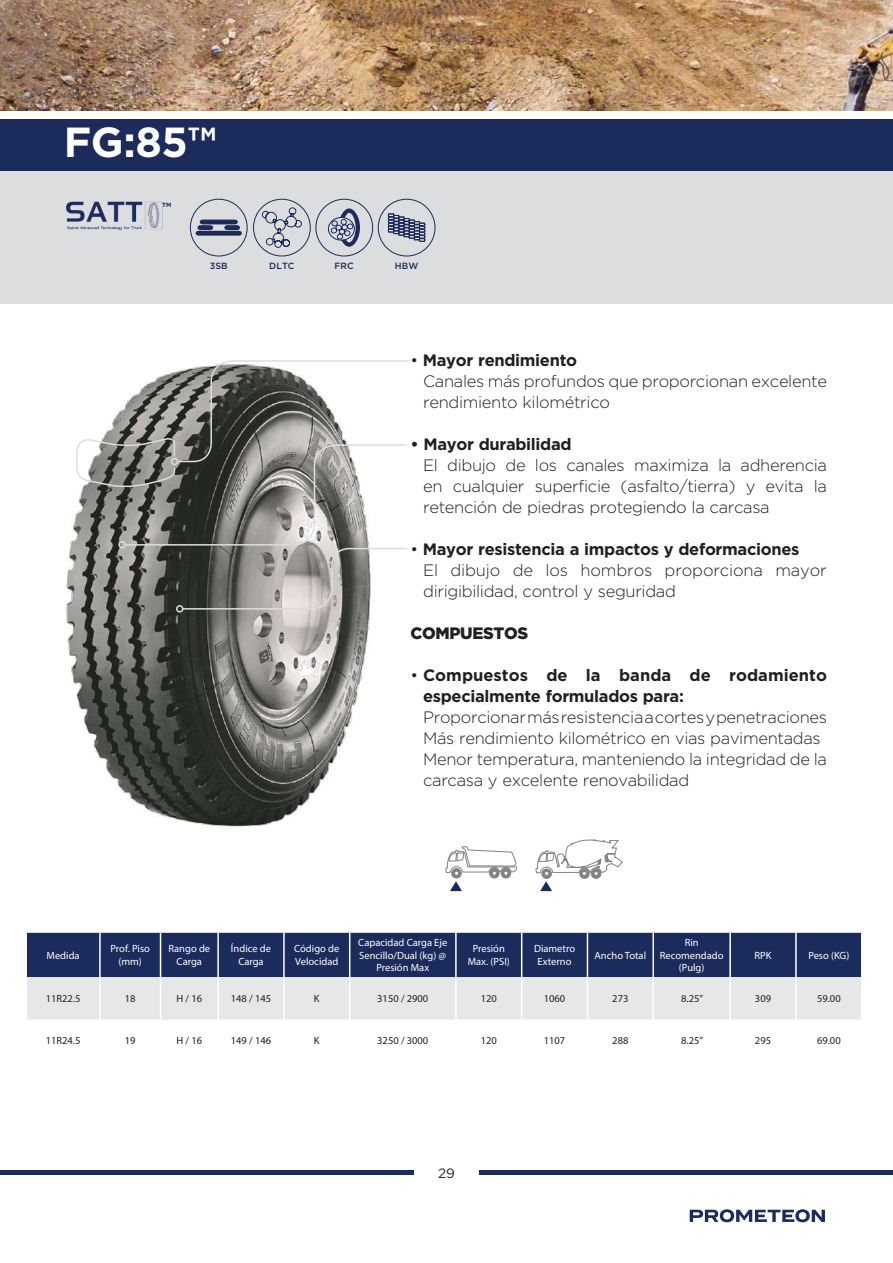
<style>
.page{position:relative;width:893px;height:1263px;background:#fff}
.page>*{position:absolute;margin:0;border:0;box-sizing:border-box;transform-origin:0 0}
.t1{font:700 42px "Gotham";color:#fff}
.t2{font:300 16.5px/21px "Gotham";letter-spacing:-.02em;color:#231f20}
.t3{font:700 16.5px/21px "Gotham";color:#231f20}
.t4{font:700 16.5px "Gotham";letter-spacing:-.02em;color:#231f20}
.t5{font:900 16.5px "Gotham";letter-spacing:-.02em;color:#231f20}
.t6{font:13.5px "Gotham";color:#231f20}
.t7{font:10.5px/12.6px "Myriad Pro";color:#fff;text-align:center}
.t8{font:10.5px "Myriad Pro";color:#231f20}
.t9{font:500 9px "Gotham";letter-spacing:.01em;color:#1a2b5c}
.t10{font:700 6px "Gotham";color:#1a2b5c}
.s1{font-weight:700}
.s2{font-weight:300}
</style>
<div class="page">
<hr style="left:0;top:487px;width:1px;height:776px;background:#e6e7e9">
<div style="left:0;top:170px;width:893px;height:134px;background:#dcdddf"></div>
<div style="left:0;top:119px;width:893px;height:51px;background:#1a2b5c"></div>
<hr style="left:0;top:1170px;width:413px;height:4px;background:#1a2b5c">
<hr style="left:479px;top:1170px;width:414px;height:4px;background:#1a2b5c">
<svg style="left:535px;top:839px;width:88px;height:52px"></svg>
<svg style="left:450px;top:881px;width:12px;height:10px"></svg>
<div style="left:452px;top:868px;width:9px;height:10px;background:#808285;border-radius:50%"></div>
<div style="left:451px;top:868px;width:11px;height:10px;border:1px solid #808285;border-radius:50%"></div>
<div style="left:490px;top:868px;width:9px;height:10px;background:#808285;border-radius:50%"></div>
<div style="left:489px;top:868px;width:10px;height:10px;border:1px solid #808285;border-radius:50%"></div>
<div style="left:501px;top:868px;width:10px;height:10px;background:#808285;border-radius:50%"></div>
<div style="left:501px;top:868px;width:10px;height:10px;border:1px solid #808285;border-radius:50%"></div>
<svg style="left:445px;top:846px;width:72px;height:29px"></svg>
<img style="left:0;top:0;width:893px;height:111px">
<svg style="left:27px;top:933px;width:834px;height:86px;background:#7d879f"></svg>
<hr style="left:99px;top:933px;width:2px;height:44px;background:#fff">
<hr style="left:160px;top:933px;width:1px;height:44px;background:#fff">
<hr style="left:217px;top:933px;width:2px;height:44px;background:#fff">
<hr style="left:283px;top:933px;width:2px;height:44px;background:#fff">
<hr style="left:349px;top:933px;width:1px;height:44px;background:#fff">
<hr style="left:455px;top:933px;width:2px;height:44px;background:#fff">
<hr style="left:521px;top:933px;width:1px;height:44px;background:#fff">
<hr style="left:587px;top:933px;width:1px;height:44px;background:#fff">
<hr style="left:652px;top:933px;width:2px;height:44px;background:#fff">
<hr style="left:729px;top:933px;width:2px;height:44px;background:#fff">
<hr style="left:795px;top:933px;width:2px;height:44px;background:#fff">
<hr style="left:99px;top:977px;width:2px;height:42px;background:#fff">
<hr style="left:160px;top:977px;width:1px;height:42px;background:#fff">
<hr style="left:217px;top:977px;width:2px;height:42px;background:#fff">
<hr style="left:283px;top:977px;width:2px;height:42px;background:#fff">
<hr style="left:349px;top:977px;width:1px;height:42px;background:#fff">
<hr style="left:455px;top:977px;width:2px;height:42px;background:#fff">
<hr style="left:521px;top:977px;width:1px;height:42px;background:#fff">
<hr style="left:587px;top:977px;width:1px;height:42px;background:#fff">
<hr style="left:652px;top:977px;width:2px;height:42px;background:#fff">
<hr style="left:729px;top:977px;width:2px;height:42px;background:#fff">
<hr style="left:795px;top:977px;width:2px;height:42px;background:#fff">
<div style="left:190px;top:199px;width:58px;height:57px;border:1px solid #1a2b5c;border-radius:50%"></div>
<svg style="left:196px;top:220px;width:46px;height:16px"></svg>
<div style="left:315px;top:199px;width:58px;height:57px;border:1px solid #1a2b5c;border-radius:50%"></div>
<div style="left:328px;top:217px;width:26px;height:23px;border:1px solid #1a2b5c;border-radius:50%"></div>
<svg style="left:331px;top:208px;width:29px;height:39px"></svg>
<div style="left:253px;top:199px;width:58px;height:57px;border:1px solid #1a2b5c;border-radius:50%"></div>
<svg style="left:262px;top:207px;width:40px;height:41px"></svg>
<div style="left:378px;top:199px;width:57px;height:57px;border:1px solid #1a2b5c;border-radius:50%"></div>
<svg style="left:388px;top:213px;width:38px;height:29px"></svg>
<img style="left:66px;top:201px;width:97px;height:29px">
<img style="left:65px;top:521px;width:306px;height:306px">
<div style="left:176px;top:605px;width:7px;height:8px;border:2px solid #dcdddf;border-radius:50%"></div>
<svg style="left:75px;top:360px;width:335px;height:250px"></svg>
<svg style="left:690px;top:1209px;width:135px;height:13px"></svg>
<h1 class="t1" style="left:64px;top:114px;width:154px">FG:85™</h1>
<p class="t10" style="left:162px;top:200px;width:11px">TM</p>
<p class="t9" style="left:210px;top:260px;width:19px">3SB</p>
<p class="t9" style="left:269px;top:260px;width:27px">DLTC</p>
<p class="t9" style="left:335px;top:260px;width:21px">FRC</p>
<p class="t9" style="left:395px;top:260px;width:25px">HBW</p>
<p class="t2" style="left:423px;top:349px;width:405px;text-indent:-13px">• <span class="s1">Mayor rendimiento<br></span>Canales más profundos que proporcionan excelente rendimiento kilométrico</p>
<p class="t4" style="left:410px;top:433px;width:163px">• Mayor durabilidad</p>
<p class="t2" style="left:423px;top:454px;width:405px;text-align:justify">El dibujo de los canales maximiza la adherencia en cualquier superficie (asfalto/tierra) y evita la retención de piedras protegiendo la carcasa</p>
<p class="t2" style="left:423px;top:538px;width:405px;text-indent:-13px">• <span class="s1">Mayor resistencia a impactos y deformaciones<br></span>El dibujo de los hombros proporciona mayor dirigibilidad, control y seguridad</p>
<p class="t5" style="left:410px;top:622px;width:119px">COMPUESTOS</p>
<p class="t3" style="left:423px;top:665px;width:405px;text-indent:-13px"><span class="s2">•</span> Compuestos de la banda de rodamiento especialmente formulados para:</p>
<p class="t2" style="left:423px;top:706px;width:405px">Proporcionar más resistencia a cortes y penetraciones Más rendimiento kilométrico en vias pavimentadas Menor temperatura, manteniendo la integridad de la carcasa y excelente renovabilidad</p>
<p class="t7" style="left:47px;top:948px;width:35px">Medida</p>
<p class="t7" style="left:111px;top:942px;width:41px">Prof. Piso (mm)</p>
<p class="t7" style="left:168px;top:942px;width:43px">Rango de<br>Carga</p>
<p class="t7" style="left:231px;top:942px;width:42px">Índice de<br>Carga</p>
<p class="t7" style="left:294px;top:942px;width:47px;text-align:left">Código de<br>Velocidad</p>
<p class="t7" style="left:358px;top:936px;width:90px">Capacidad Carga Eje<br>Sencillo/Dual (kg) @<br>Presión Max</p>
<p class="t7" style="left:468px;top:942px;width:44px">Presión<br>Max. (PSI)</p>
<p class="t7" style="left:534px;top:942px;width:43px">Diametro<br>Externo</p>
<p class="t7" style="left:595px;top:948px;width:53px">Ancho Total</p>
<p class="t7" style="left:660px;top:936px;width:65px">Rin<br>Recomendado (Pulg)</p>
<p class="t7" style="left:755px;top:948px;width:18px">RPK</p>
<p class="t7" style="left:808px;top:948px;width:42px">Peso (KG)</p>
<p class="t8" style="left:46px;top:992px;width:36px">11R22.5</p>
<p class="t8" style="left:125px;top:992px;width:12px">18</p>
<p class="t8" style="left:176px;top:992px;width:27px">H / 16</p>
<p class="t8" style="left:231px;top:992px;width:42px">148 / 145</p>
<p class="t8" style="left:314px;top:992px;width:7px">K</p>
<p class="t8" style="left:377px;top:992px;width:53px">3150 / 2900</p>
<p class="t8" style="left:481px;top:992px;width:18px">120</p>
<p class="t8" style="left:544px;top:992px;width:23px">1060</p>
<p class="t8" style="left:612px;top:992px;width:18px">273</p>
<p class="t8" style="left:681px;top:992px;width:24px">8.25”</p>
<p class="t8" style="left:755px;top:992px;width:18px">309</p>
<p class="t8" style="left:817px;top:992px;width:25px">59.00</p>
<p class="t8" style="left:46px;top:1034px;width:36px">11R24.5</p>
<p class="t8" style="left:125px;top:1034px;width:12px">19</p>
<p class="t8" style="left:176px;top:1034px;width:27px">H / 16</p>
<p class="t8" style="left:231px;top:1034px;width:42px">149 / 146</p>
<p class="t8" style="left:314px;top:1034px;width:7px">K</p>
<p class="t8" style="left:377px;top:1034px;width:53px">3250 / 3000</p>
<p class="t8" style="left:481px;top:1034px;width:18px">120</p>
<p class="t8" style="left:544px;top:1034px;width:23px">1107</p>
<p class="t8" style="left:612px;top:1034px;width:18px">288</p>
<p class="t8" style="left:681px;top:1034px;width:24px">8.25”</p>
<p class="t8" style="left:755px;top:1034px;width:18px">295</p>
<p class="t8" style="left:817px;top:1034px;width:25px">69.00</p>
<p class="t6" style="left:438px;top:1164px;width:18px">29</p>
</div>
